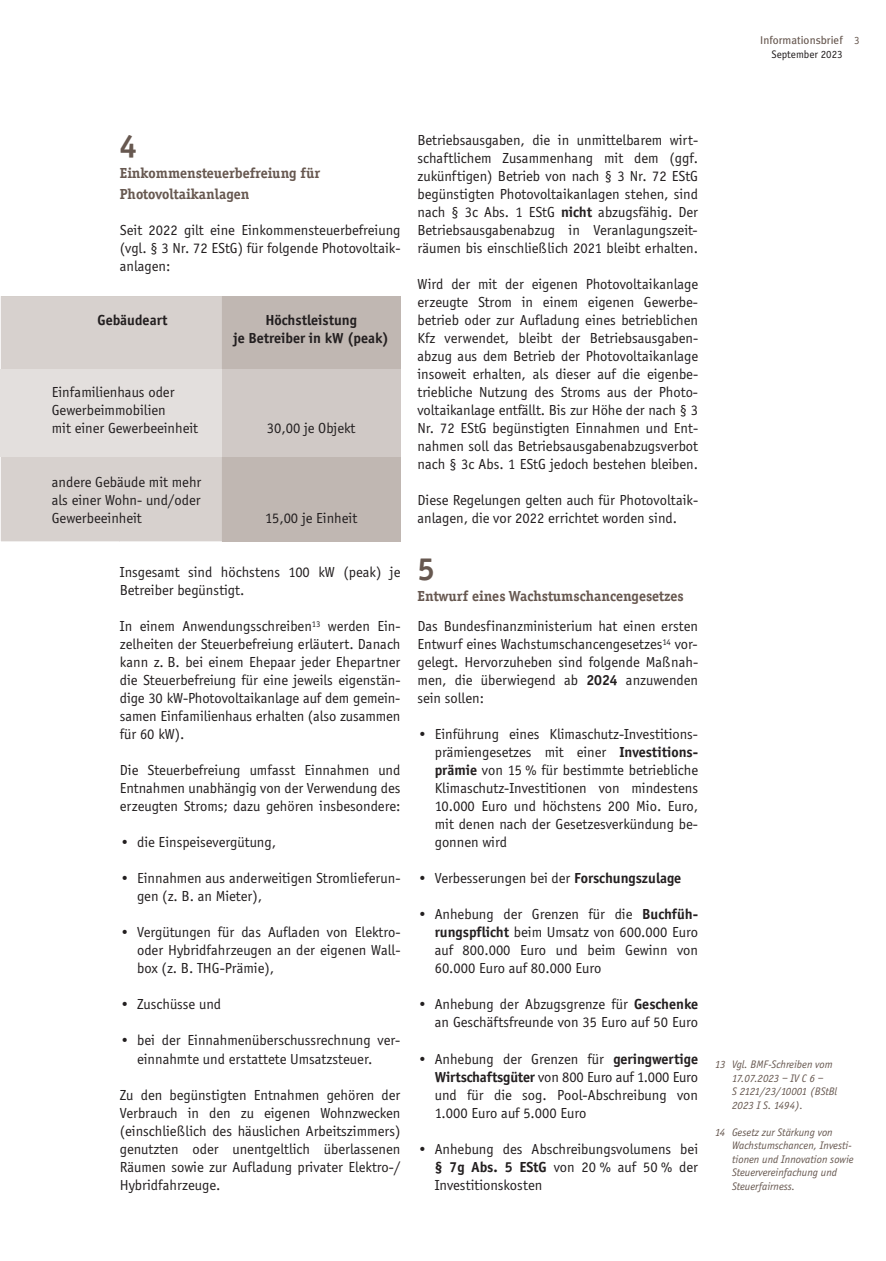
<style>
.page{position:relative;width:886px;height:1261px;background:#fff}
.page>*{position:absolute;margin:0;border:0;box-sizing:border-box;transform-origin:0 0}
.t1{font:700 33px "Officina Serif";color:#675850}
.t2{font:15px/18px "Officina Sans";color:#231f20;text-align:justify}
.t3{font:700 15px/21px "Officina Serif";color:#675850}
.t4{font:700 15px/18px "Officina Sans";color:#231f20;text-align:center}
.t5{font:italic 11.25px/13.5px "Officina Sans";color:#675850}
.t6{font:11.25px "Meta Plus";color:#675850}
.t7{font:11.25px "Officina Sans";color:#231f20}
.s1{font-family:"Officina Sans"}
.s2{font-weight:700}
</style>
<div class="page">
<div style="left:1px;top:296px;width:399px;height:245px;background:#c0b7b2"></div>
<div style="left:1px;top:296px;width:221px;height:245px;background:#d7d1ce"></div>
<div style="left:222px;top:369px;width:178px;height:87px;background:#d0c9c6"></div>
<div style="left:1px;top:369px;width:221px;height:87px;background:#e3dfdd"></div>
<p class="t6" style="left:760px;top:33px;width:101px">Informationsbrief <span class="s1">3</span></p>
<p class="t7" style="left:771px;top:50px;width:73px">September 2023</p>
<h1 class="t1" style="left:120px;top:134px;width:19px">4</h1>
<p class="t3" style="left:120px;top:164px;width:202px">Einkommensteuerbefreiung für<br>Photovoltaikanlagen</p>
<p class="t2" style="left:120px;top:222px;width:282px">Seit 2022 gilt eine Einkommensteuerbefreiung (vgl. § 3 Nr. 72 EStG) für folgende Photovoltaik&shy;anlagen:</p>
<p class="t4" style="left:98px;top:312px;width:72px">Gebäudeart</p>
<p class="t4" style="left:233px;top:312px;width:157px">Höchstleistung<br>je Betreiber in kW (peak)</p>
<p class="t2" style="left:52px;top:384px;width:148px;text-align:left">Einfamilienhaus oder<br>Gewerbeimmobilien<br>mit einer Gewerbeeinheit</p>
<p class="t2" style="left:267px;top:420px;width:90px">30,00 je Objekt</p>
<p class="t2" style="left:52px;top:474px;width:151px">andere Gebäude mit mehr als einer Wohn- und/oder Gewerbeeinheit</p>
<p class="t2" style="left:265px;top:510px;width:94px">15,00 je Einheit</p>
<p class="t2" style="left:120px;top:564px;width:282px">Insgesamt sind höchstens 100 kW (peak) je<br>Betreiber begünstigt.</p>
<p class="t2" style="left:120px;top:618px;width:282px">In einem Anwendungsschreiben<sup>13</sup> werden Ein&shy;zelheiten der Steuerbefreiung erläutert. Danach kann z. B. bei einem Ehepaar jeder Ehepartner die Steuerbefreiung für eine jeweils eigenstän&shy;dige 30 kW-Photovoltaikanlage auf dem gemein&shy;samen Einfamilienhaus erhalten (also zusammen für 60 kW).</p>
<p class="t2" style="left:120px;top:762px;width:282px">Die Steuerbefreiung umfasst Einnahmen und Entnahmen unabhängig von der Verwendung des erzeugten Stroms; dazu gehören insbesondere:</p>
<p class="t2" style="left:120px;top:834px;width:158px">• die Einspeisevergütung,</p>
<p class="t2" style="left:137px;top:870px;width:265px;text-indent:-17px">• Einnahmen aus anderweitigen Stromlieferun&shy;gen (z. B. an Mieter),</p>
<p class="t2" style="left:137px;top:924px;width:265px;text-indent:-17px">• Vergütungen für das Aufladen von Elektro&shy;oder Hybridfahrzeugen an der eigenen Wall&shy;box (z. B. THG-Prämie),</p>
<p class="t2" style="left:120px;top:996px;width:103px">• Zuschüsse und</p>
<p class="t2" style="left:137px;top:1032px;width:265px;text-indent:-17px">• bei der Einnahmenüberschussrechnung ver&shy;einnahmte und erstattete Umsatzsteuer.</p>
<p class="t2" style="left:120px;top:1086px;width:282px">Zu den begünstigten Entnahmen gehören der Verbrauch in den zu eigenen Wohnzwecken (einschließlich des häuslichen Arbeitszimmers) genutzten oder unentgeltlich überlassenen Räumen sowie zur Aufladung privater Elektro-/ Hybridfahrzeuge.</p>
<p class="t2" style="left:417px;top:132px;width:282px">Betriebsausgaben, die in unmittelbarem wirt&shy;schaftlichem Zusammenhang mit dem (ggf. zukünftigen) Betrieb von nach § 3 Nr. 72 EStG begünstigten Photovoltaikanlagen stehen, sind nach § 3c Abs. 1 EStG <span class="s2">nicht</span> abzugsfähig. Der Betriebsausgabenabzug in Veranlagungszeit&shy;räumen bis einschließlich 2021 bleibt erhalten.</p>
<p class="t2" style="left:417px;top:276px;width:282px">Wird der mit der eigenen Photovoltaikanlage erzeugte Strom in einem eigenen Gewerbe&shy;betrieb oder zur Aufladung eines betrieblichen Kfz verwendet, bleibt der Betriebsausgaben&shy;abzug aus dem Betrieb der Photovoltaikanlage insoweit erhalten, als dieser auf die eigenbe&shy;triebliche Nutzung des Stroms aus der Photo&shy;voltaikanlage entfällt. Bis zur Höhe der nach § 3<br>Nr. 72 EStG begünstigten Einnahmen und Ent&shy;nahmen soll das Betriebsausgabenabzugsverbot nach § 3c Abs. 1 EStG jedoch bestehen bleiben.</p>
<p class="t2" style="left:417px;top:492px;width:282px">Diese Regelungen gelten auch für Photovoltaik&shy;anlagen, die vor 2022 errichtet worden sind.</p>
<h1 class="t1" style="left:417px;top:556px;width:19px">5</h1>
<p class="t3" style="left:417px;top:586px;width:268px">Entwurf eines Wachstumschancengesetzes</p>
<p class="t2" style="left:417px;top:618px;width:282px">Das Bundesfinanzministerium hat einen ersten Entwurf eines Wachstumschancengesetzes<sup>14</sup> vor&shy;gelegt. Hervorzuheben sind folgende Maßnah&shy;men, die überwiegend ab <span class="s2">2024</span> anzuwenden sein sollen:</p>
<p class="t2" style="left:435px;top:726px;width:265px;text-indent:-17px">• Einführung eines Klimaschutz-Investitions&shy;prämiengesetzes mit einer <span class="s2">Investitions&shy;prämie</span> von 15 % für bestimmte betriebliche Klimaschutz-Investitionen von mindestens 10.000 Euro und höchstens 200 Mio. Euro, mit denen nach der Gesetzesverkündung be&shy;gonnen wird</p>
<p class="t2" style="left:417px;top:870px;width:265px">• Verbesserungen bei der <span class="s2">Forschungszulage</span></p>
<p class="t2" style="left:435px;top:906px;width:265px;text-indent:-17px">• Anhebung der Grenzen für die <span class="s2">Buchfüh&shy;rungspflicht</span> beim Umsatz von 600.000 Euro auf 800.000 Euro und beim Gewinn von 60.000 Euro auf 80.000 Euro</p>
<p class="t2" style="left:417px;top:996px;width:282px;text-align:right">• Anhebung der Abzugsgrenze für <span class="s2">Geschenke </span>an Geschäftsfreunde von 35 Euro auf 50 Euro</p>
<p class="t2" style="left:435px;top:1050px;width:265px;text-indent:-17px">• Anhebung der Grenzen für <span class="s2">geringwertige Wirtschaftsgüter</span> von 800 Euro auf 1.000 Euro und für die sog. Pool-Abschreibung von 1.000 Euro auf 5.000 Euro</p>
<p class="t2" style="left:435px;top:1140px;width:265px;text-indent:-17px">• Anhebung des Abschreibungsvolumens bei <span class="s2">§ 7g Abs. 5 EStG</span> von 20 % auf 50 % der Investitionskosten</p>
<p class="t5" style="left:732px;top:1058px;width:107px;text-indent:-17px">13 Vgl. BMF-Schreiben vom<br>17.07.2023 – IV C 6 –<br>S 2121/23/10001 (BStBl<br>2023 I S. 1494).</p>
<p class="t5" style="left:732px;top:1125px;width:123px;text-indent:-17px">14 Gesetz zur Stärkung von<br>Wachstumschancen, Investi&shy;tionen und Innovation sowie<br>Steuervereinfachung und<br>Steuerfairness.</p>
</div>
